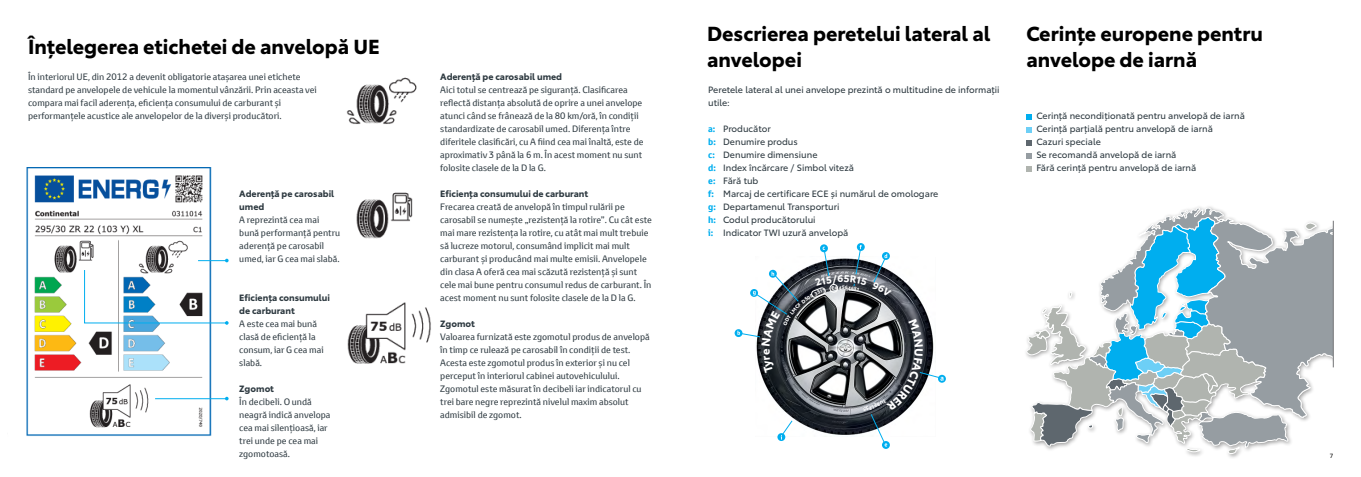
<style>
.page{position:relative;width:1361px;height:477px;background:#fff}
.page>*{position:absolute;margin:0;border:0;box-sizing:border-box;transform-origin:0 0}
.t1{font:700 20px/26px "Toyota Type";color:#000}
.t2{font:9px/13px "Toyota Text";color:#2e3a41}
.t3{font:9px/13px "Toyota Type";color:#2e3a41}
.t4{font:700 9px/13px "Toyota Type";color:#2e3a41}
.t5{font:6px "Toyota Type";color:#000}
.s1{font-family:"Toyota Text";font-weight:700;color:#00aeef}
</style>
<div class="page">
<svg style="left:1288px;top:221px;width:45px;height:196px"></svg>
<svg style="left:1303px;top:221px;width:14px;height:11px"></svg>
<svg style="left:1026px;top:207px;width:262px;height:248px"></svg>
<hr style="left:1333px;top:220px;width:1px;height:147px;background:#717275">
<svg style="left:1026px;top:114px;width:6px;height:5px"></svg>
<svg style="left:1026px;top:127px;width:6px;height:5px"></svg>
<svg style="left:1026px;top:140px;width:6px;height:5px"></svg>
<svg style="left:1026px;top:166px;width:6px;height:5px"></svg>
<svg style="left:1026px;top:153px;width:6px;height:5px"></svg>
<svg style="left:734px;top:329px;width:8px;height:8px"></svg>
<div style="left:882px;top:440px;width:8px;height:8px;background:#00aeef;border-radius:50%"></div>
<img style="left:26px;top:167px;width:202px;height:269px">
<hr style="left:155px;top:398px;width:71px;height:1px;background:#00aeef">
<svg style="left:198px;top:258px;width:31px;height:4px"></svg>
<svg style="left:225px;top:396px;width:4px;height:4px"></svg>
<svg style="left:84px;top:269px;width:145px;height:55px"></svg>
<img style="left:346px;top:77px;width:71px;height:47px">
<img style="left:356px;top:192px;width:57px;height:46px">
<img style="left:347px;top:302px;width:84px;height:62px">
<svg style="left:737px;top:245px;width:207px;height:202px"></svg>
<h1 class="t1" style="left:28px;top:32px;width:353px">Înțelegerea etichetei de anvelopă UE</h1>
<p class="t2" style="left:28px;top:70px;width:290px">În interiorul UE, din 2012 a devenit obligatorie atașarea unei etichete standard pe anvelopele de vehicule la momentul vânzării. Prin aceasta vei compara mai facil aderența, eficiența consumului de carburant și performanțele acustice ale anvelopelor de la diverși producători.</p>
<p class="t4" style="left:440px;top:69px;width:123px">Aderență pe carosabil umed</p>
<p class="t2" style="left:440px;top:83px;width:205px">Aici totul se centrează pe siguranță. Clasificarea reflectă distanța absolută de oprire a unei anvelope atunci când se frânează de la 80 km/oră, în condiții standardizate de carosabil umed. Diferența între diferitele clasificări, cu A fiind cea mai înaltă, este de aproximativ 3 până la 6 m. În acest moment nu sunt folosite clasele de la D la G.</p>
<p class="t4" style="left:440px;top:186px;width:149px">Eficiența consumului de carburant</p>
<p class="t2" style="left:440px;top:200px;width:213px">Frecarea creată de anvelopă în timpul rulării pe carosabil se numește „rezistență la rotire”. Cu cât este mai mare rezistența la rotire, cu atât mai mult trebuie să lucreze motorul, consumând implicit mai mult carburant și producând mai multe emisii. Anvelopele din clasa A oferă cea mai scăzută rezistență și sunt cele mai bune pentru consumul redus de carburant. În acest moment nu sunt folosite clasele de la D la G.</p>
<p class="t4" style="left:440px;top:316px;width:36px">Zgomot</p>
<p class="t2" style="left:440px;top:330px;width:211px">Valoarea furnizată este zgomotul produs de anvelopă în timp ce rulează pe carosabil în condiții de test.<br>Acesta este zgomotul produs în exterior și nu cel perceput în interiorul cabinei autovehiculului.<br>Zgomotul este măsurat în decibeli iar indicatorul cu trei bare negre reprezintă nivelul maxim absolut admisibil de zgomot.</p>
<p class="t4" style="left:239px;top:186px;width:96px">Aderență pe carosabil umed</p>
<p class="t2" style="left:239px;top:213px;width:102px">A reprezintă cea mai bună performanță pentru aderență pe carosabil umed, iar G cea mai slabă.</p>
<p class="t4" style="left:239px;top:290px;width:92px">Eficiența consumului de carburant</p>
<p class="t2" style="left:239px;top:317px;width:86px">A este cea mai bună clasă de eficiență la consum, iar G cea mai slabă.</p>
<p class="t4" style="left:239px;top:381px;width:36px">Zgomot</p>
<p class="t2" style="left:239px;top:395px;width:93px">În decibeli. O undă neagră indică anvelopa cea mai silențioasă, iar trei unde pe cea mai zgomotoasă.</p>
<h1 class="t1" style="left:707px;top:19px;width:285px">Descrierea peretelui lateral al anvelopei</h1>
<p class="t3" style="left:708px;top:82px;width:293px">Peretele lateral al unei anvelope prezintă o multitudine de informații utile:</p>
<p class="t3" style="left:708px;top:121px;width:232px"><span class="s1">a:</span> Producător<br><span class="s1">b:</span> Denumire produs<br><span class="s1">c:</span> Denumire dimensiune<br><span class="s1">d:</span> Index încărcare / Simbol viteză<br><span class="s1">e:</span> Fără tub<br><span class="s1">f:</span> Marcaj de certificare ECE și numărul de omologare <span class="s1">g:</span> Departamenul Transporturi<br><span class="s1">h:</span> Codul producătorului<br><span class="s1">i:</span> Indicator TWI uzură anvelopă</p>
<h1 class="t1" style="left:1026px;top:19px;width:238px">Cerințe europene pentru anvelope de iarnă</h1>
<p class="t3" style="left:1036px;top:108px;width:210px">Cerință necondiționată pentru anvelopă de iarnă Cerință parțială pentru anvelopă de iarnă<br>Cazuri speciale<br>Se recomandă anvelopă de iarnă<br>Fără cerință pentru anvelopă de iarnă</p>
<p class="t5" style="left:1329px;top:451px;width:5px">7</p>
</div>
